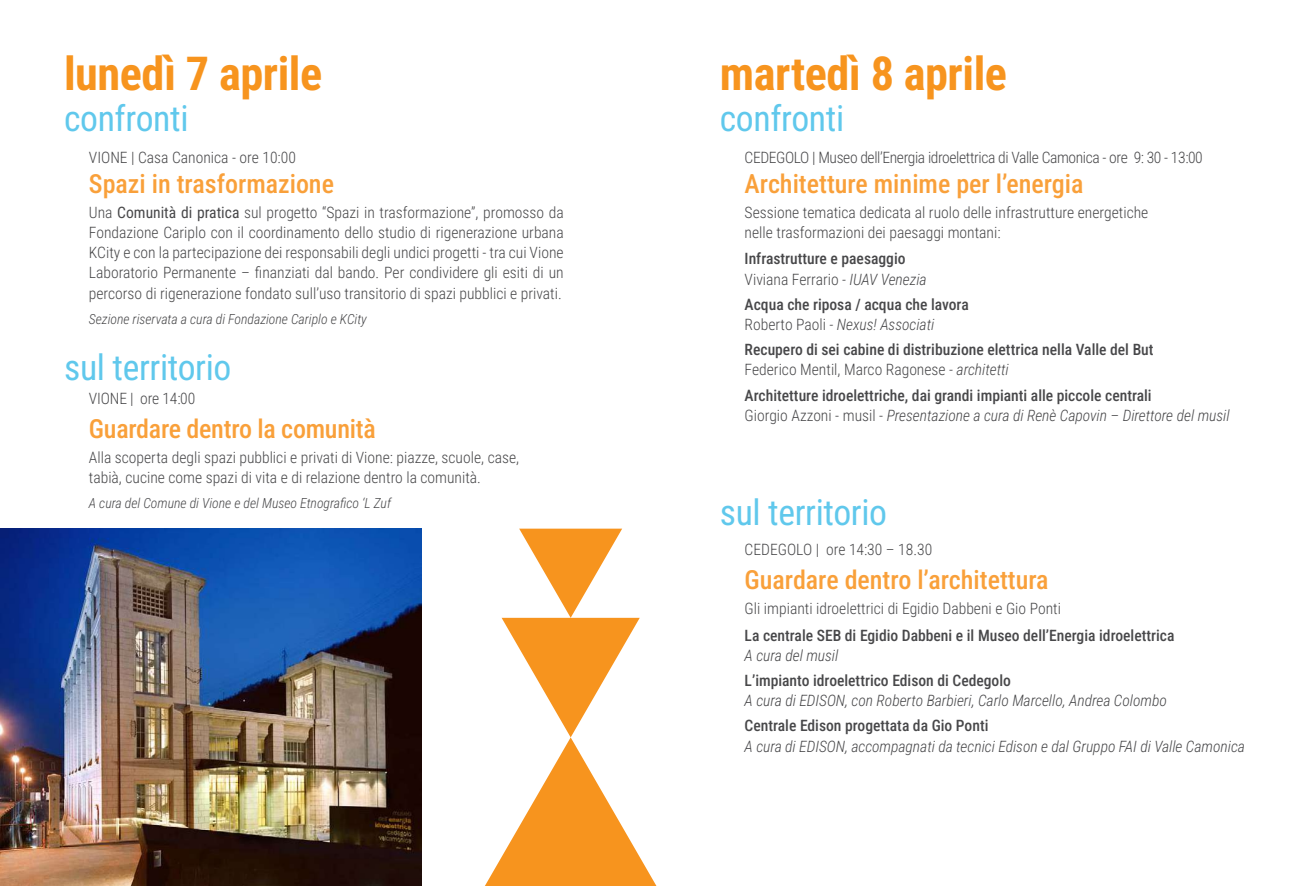
<style>
.page{position:relative;width:1312px;height:886px;background:#fff}
.page>*{position:absolute;margin:0;border:0;box-sizing:border-box;transform-origin:0 0}
.t1{font:700 46.25px "Roboto Condensed";letter-spacing:-.01em;color:#f7941e}
.t2{font:35.62px "Roboto Condensed";letter-spacing:-.01em;color:#60c8ec}
.t3{font:500 26px "Roboto Condensed";color:#f9a03a}
.t4{font:300 15.62px/20.2px "Roboto Condensed";color:#48484a}
.t5{font:500 15.62px/20.2px "Roboto Condensed";color:#48484a}
.t6{font:italic 300 15.62px "Roboto Condensed";color:#48484a}
.t7{font:300 15.62px "Roboto Condensed";letter-spacing:-.025em;color:#48484a}
.t8{font:italic 300 13.75px "Roboto Condensed";color:#48484a}
.s1{font-weight:400}
.s2{font-weight:300}
.s3{font-weight:300;font-style:italic}
</style>
<div class="page">
<img style="left:0;top:529px;width:422px;height:357px">
<svg style="left:485px;top:529px;width:171px;height:357px"></svg>
<h1 class="t1" style="left:64px;top:41px;width:259px">lunedì 7 aprile</h1>
<h2 class="t2" style="left:64px;top:94px;width:126px">confronti</h2>
<p class="t4" style="left:89px;top:147px;width:208px">VIONE | Casa Canonica - ore 10:00</p>
<h3 class="t3" style="left:89px;top:165px;width:246px">Spazi in trasformazione</h3>
<p class="t4" style="left:89px;top:201px;width:476px;text-align:justify">Una <span class="s1">Comunità di pratica</span> sul progetto “Spazi in trasformazione”, promosso da Fondazione Cariplo con il coordinamento dello studio di rigenerazione urbana KCity e con la partecipazione dei responsabili degli undici progetti - tra cui Vione Laboratorio Permanente – finanziati dal bando. Per condividere gli esiti di un percorso di rigenerazione fondato sull’uso transitorio di spazi pubblici e privati.</p>
<p class="t8" style="left:89px;top:309px;width:279px">Sezione riservata a cura di Fondazione Cariplo e KCity</p>
<h2 class="t2" style="left:64px;top:342px;width:169px">sul territorio</h2>
<p class="t4" style="left:89px;top:388px;width:108px">VIONE | ore 14:00</p>
<h3 class="t3" style="left:89px;top:411px;width:288px">Guardare dentro la comunità</h3>
<p class="t4" style="left:89px;top:447px;width:431px">Alla scoperta degli spazi pubblici e privati di Vione: piazze, scuole, case, tabià, cucine come spazi di vita e di relazione dentro la comunità.</p>
<p class="t8" style="left:89px;top:494px;width:303px">A cura del Comune di Vione e del Museo Etnografico ‘L Zuf</p>
<h1 class="t1" style="left:719px;top:41px;width:289px">martedì 8 aprile</h1>
<h2 class="t2" style="left:719px;top:94px;width:126px">confronti</h2>
<p class="t7" style="left:744px;top:146px;width:459px">CEDEGOLO | Museo dell’Energia idroelettrica di Valle Camonica - ore 9: 30 - 13:00</p>
<h3 class="t3" style="left:744px;top:165px;width:340px">Architetture minime per l’energia</h3>
<p class="t4" style="left:744px;top:201px;width:405px">Sessione tematica dedicata al ruolo delle infrastrutture energetiche nelle trasformazioni dei paesaggi montani:</p>
<p class="t5" style="left:744px;top:248px;width:183px">Infrastrutture e paesaggio<br><span class="s2">Viviana Ferrario</span> <span class="s3">- IUAV Venezia</span></p>
<p class="t5" style="left:744px;top:294px;width:225px">Acqua che riposa / acqua che lavora<br><span class="s2">Roberto Paoli</span> <span class="s3">- Nexus! Associati</span></p>
<p class="t5" style="left:744px;top:339px;width:410px">Recupero di sei cabine di distribuzione elettrica nella Valle del But<br><span class="s2">Federico Mentil, Marco Ragonese</span> <span class="s3">- architetti</span></p>
<p class="t5" style="left:744px;top:384px;width:486px">Architetture idroelettriche, dai grandi impianti alle piccole centrali<br><span class="s2">Giorgio Azzoni - musil -</span> <span class="s3">Presentazione a cura di Renè Capovin – Direttore del musil</span></p>
<h2 class="t2" style="left:719px;top:487px;width:169px">sul territorio</h2>
<p class="t4" style="left:744px;top:539px;width:189px">CEDEGOLO | ore 14:30 – 18.30</p>
<h3 class="t3" style="left:744px;top:561px;width:305px">Guardare dentro l’architettura</h3>
<p class="t4" style="left:744px;top:598px;width:318px">Gli impianti idroelettrici di Egidio Dabbeni e Gio Ponti</p>
<p class="t5" style="left:744px;top:624px;width:431px">La centrale SEB di Egidio Dabbeni e il Museo dell’Energia idroelettrica</p>
<p class="t6" style="left:744px;top:644px;width:95px">A cura del musil</p>
<p class="t5" style="left:744px;top:670px;width:268px">L’impianto idroelettrico Edison di Cedegolo</p>
<p class="t6" style="left:744px;top:690px;width:423px">A cura di EDISON, con Roberto Barbieri, Carlo Marcello, Andrea Colombo</p>
<p class="t5" style="left:744px;top:715px;width:245px">Centrale Edison progettata da Gio Ponti</p>
<p class="t6" style="left:744px;top:735px;width:501px">A cura di EDISON, accompagnati da tecnici Edison e dal Gruppo FAI di Valle Camonica</p>
</div>
